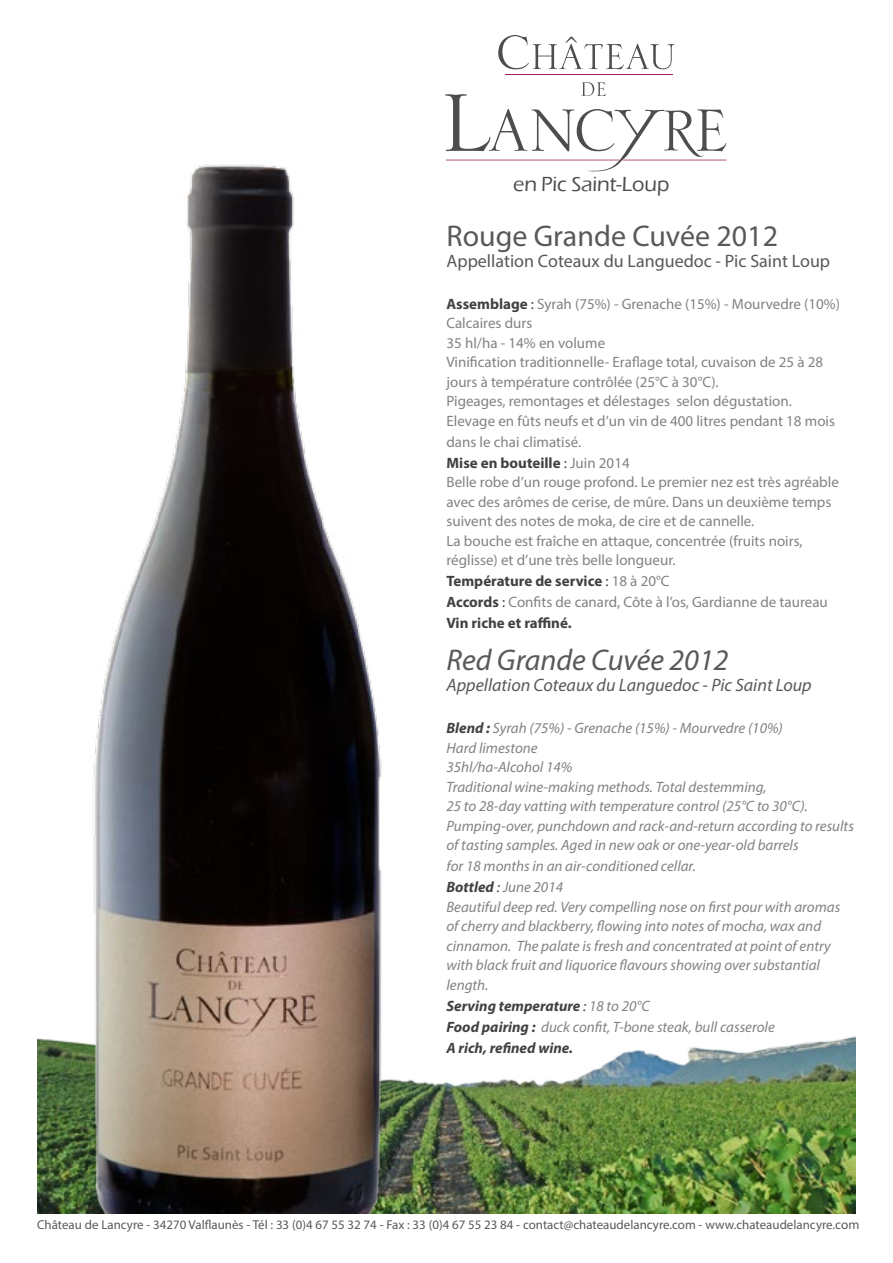
<style>
.page{position:relative;width:893px;height:1263px;background:#fff}
.page>*{position:absolute;margin:0;border:0;box-sizing:border-box;transform-origin:0 0}
.t1{font:30px "Myriad Pro";color:#58595b}
.t2{font:italic 30px "Myriad Pro";color:#58595b}
.t3{font:500 21px "Eras ITC";color:#4d4d4f}
.t4{font:18px "Myriad Pro";color:#58595b}
.t5{font:italic 18px "Myriad Pro";color:#58595b}
.t6{font:15px/19.5px "Myriad Pro";color:#808285}
.t7{font:italic 15px/19.5px "Myriad Pro";color:#808285}
.t8{font:italic 700 15px/21px "Myriad Pro";color:#414042}
.t9{font:12.9px "Myriad Pro";color:#58595b}
.s1{font-weight:700;color:#414042}
.s2{color:#414042}
.s3{font-weight:400}
.s4{font-weight:400;color:#808285}
.s5{font-size:13.2px}
</style>
<div class="page">
<svg style="left:498px;top:35px;width:177px;height:34px"></svg>
<hr style="left:505px;top:75px;width:167px;height:1px;background:#a31f61">
<svg style="left:445px;top:82px;width:281px;height:90px"></svg>
<svg style="left:37px;top:1211px;width:819px;height:3px"></svg>
<img style="left:38px;top:1036px;width:817px;height:177px">
<img style="left:51px;top:164px;width:378px;height:1050px">
<h2 class="t3" style="left:513px;top:172px;width:158px">en Pic Saint-Loup</h2>
<h1 class="t1" style="left:446px;top:217px;width:333px">Rouge Grande Cuvée 2012</h1>
<p class="t4" style="left:446px;top:249px;width:385px">Appellation Coteaux du Languedoc - Pic Saint Loup</p>
<p class="t6" style="left:446px;top:294px;width:395px"><span class="s1">Assemblage</span> <span class="s2">:</span> Syrah (75%) - Grenache (15%) - Mourvedre (10%)<br>Calcaires durs<br>35 hl/ha - 14% en volume<br>Vinification traditionnelle- Eraflage total, cuvaison de 25 à 28 jours à température contrôlée (25°C à 30°C).<br>Pigeages, remontages et délestages selon dégustation.<br>Elevage en fûts neufs et d’un vin de 400 litres pendant 18 mois</p>
<p class="t6" style="left:446px;top:431px;width:185px;line-height:21px">dans le chai climatisé.<br><span class="s1">Mise en bouteille</span> <span class="s2">:</span> Juin 2014</p>
<p class="t6" style="left:446px;top:472px;width:394px">Belle robe d’un rouge profond. Le premier nez est très agréable avec des arômes de cerise, de mûre. Dans un deuxième temps suivent des notes de moka, de cire et de cannelle.<br>La bouche est fraîche en attaque, concentrée (fruits noirs, réglisse) et d’une très belle longueur.</p>
<p class="t6" style="left:446px;top:570px;width:383px;line-height:21px"><span class="s1">Température de service</span> <span class="s2">:</span> 18 à 20°C<br><span class="s1">Accords</span> <span class="s2">:</span> Confits de canard, Côte à l’os, Gardianne de taureau<br><span class="s1">Vin riche et raffiné.</span></p>
<h1 class="t2" style="left:446px;top:641px;width:284px">Red Grande Cuvée 2012</h1>
<p class="t5" style="left:446px;top:674px;width:367px">Appellation Coteaux du Languedoc - Pic Saint Loup</p>
<p class="t7" style="left:446px;top:718px;width:409px"><span class="s1">Blend :</span> Syrah (75%) - Grenache (15%) - Mourvedre (10%)<br>Hard limestone<br>35hl/ha-Alcohol 14%<br>Traditional wine-making methods. Total destemming,<br>25 to 28-day vatting with temperature control (25°C to 30°C).<br>Pumping-over, punchdown and rack-and-return according to results of tasting samples. Aged in new oak or one-year-old barrels</p>
<p class="t7" style="left:446px;top:855px;width:251px;line-height:21px">for 18 months in an air-conditioned cellar.<br><span class="s1">Bottled</span> <span class="s2">:</span> June 2014</p>
<p class="t7" style="left:446px;top:897px;width:395px">Beautiful deep red. Very compelling nose on first pour with aromas of cherry and blackberry, flowing into notes of mocha, wax and cinnamon. The palate is fresh and concentrated at point of entry with black fruit and liquorice flavours showing over substantial length.</p>
<p class="t8" style="left:446px;top:995px;width:330px">Serving temperature <span class="s3">:</span> <span class="s4">18 to 20°C<br></span>Food pairing : <span class="s4">duck confit, T-bone steak, bull casserole<br></span>A rich, refined wine.</p>
<p class="t9" style="left:37px;top:1217px;width:824px">Château de Lancyre - 34270 Valflaunès - Tél : 33 (0)4 67 55 32 74 - Fax : 33 (0)4 67 55 23 84 - contact@chateaudelancyre.com - www.chateaudelancyre.<span class="s5">com</span></p>
</div>
